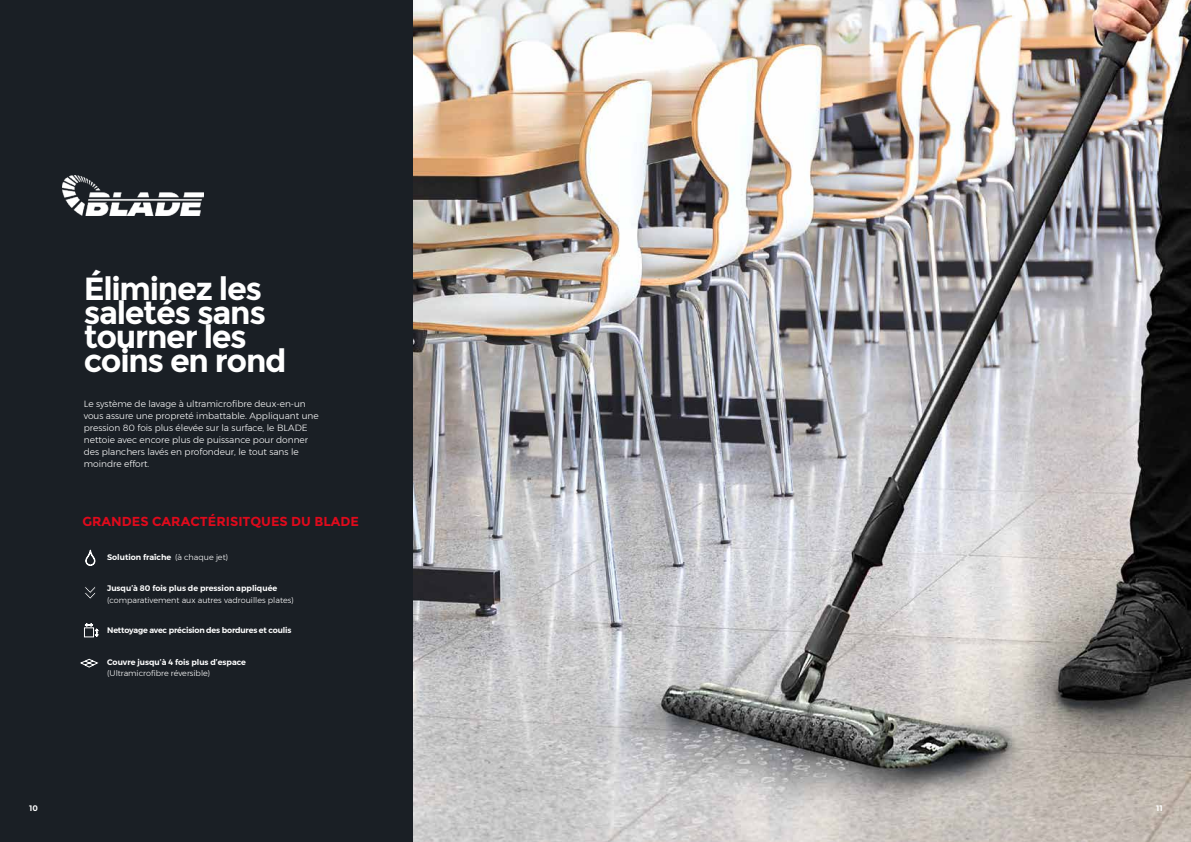
<style>
.page{position:relative;width:1191px;height:842px;background:#1a1f25}
.page>*{position:absolute;margin:0;border:0;box-sizing:border-box;transform-origin:0 0}
.t1{font:700 32px/24px "Montserrat";letter-spacing:-.04em;color:#fff}
.t2{font:700 13px "Montserrat";color:#df0a1c}
.t3{font:300 9px/12px "Montserrat";color:#fff}
.t4{font:600 8px "Montserrat";color:#fff}
.t5{font:300 8px "Montserrat";color:#fff}
.t6{font:600 8px "Montserrat";letter-spacing:-.02em;color:#fff}
.t7{font:700 8px "Montserrat";color:#fff}
.s1{font-weight:300}
</style>
<div class="page">
<img style="left:414px;top:0;width:777px;height:842px">
<svg style="left:85px;top:549px;width:10px;height:17px"></svg>
<svg style="left:85px;top:587px;width:11px;height:12px"></svg>
<div style="left:84px;top:627px;width:10px;height:10px;border:1px solid #fff"></div>
<svg style="left:85px;top:623px;width:13px;height:14px"></svg>
<svg style="left:80px;top:658px;width:19px;height:10px"></svg>
<img style="left:62px;top:175px;width:141px;height:40px">
<h1 class="t1" style="left:84px;top:277px;width:204px">Éliminez les saletés sans tourner les coins en rond</h1>
<p class="t3" style="left:84px;top:398px;width:236px">Le système de lavage à ultramicrofibre deux-en-un vous assure une propreté imbattable. Appliquant une pression 80 fois plus élevée sur la surface, le BLADE nettoie avec encore plus de puissance pour donner des planchers lavés en profondeur, le tout sans le moindre effort.</p>
<h2 class="t2" style="left:82px;top:514px;width:278px">GRANDES CARACTÉRISITQUES DU BLADE</h2>
<p class="t4" style="left:107px;top:551px;width:122px">Solution fraîche <span class="s1">(à chaque jet)</span></p>
<p class="t4" style="left:107px;top:582px;width:172px">Jusqu’à 80 fois plus de pression appliquée</p>
<p class="t5" style="left:107px;top:594px;width:188px">(comparativement aux autres vadrouilles plates)</p>
<p class="t6" style="left:107px;top:624px;width:186px">Nettoyage avec précision des bordures et coulis</p>
<p class="t4" style="left:107px;top:656px;width:140px">Couvre jusqu’à 4 fois plus d’espace</p>
<p class="t5" style="left:107px;top:667px;width:105px">(Ultramicrofibre réversible)</p>
<p class="t7" style="left:29px;top:803px;width:10px">10</p>
<p class="t7" style="left:1156px;top:803px;width:8px">11</p>
</div>
